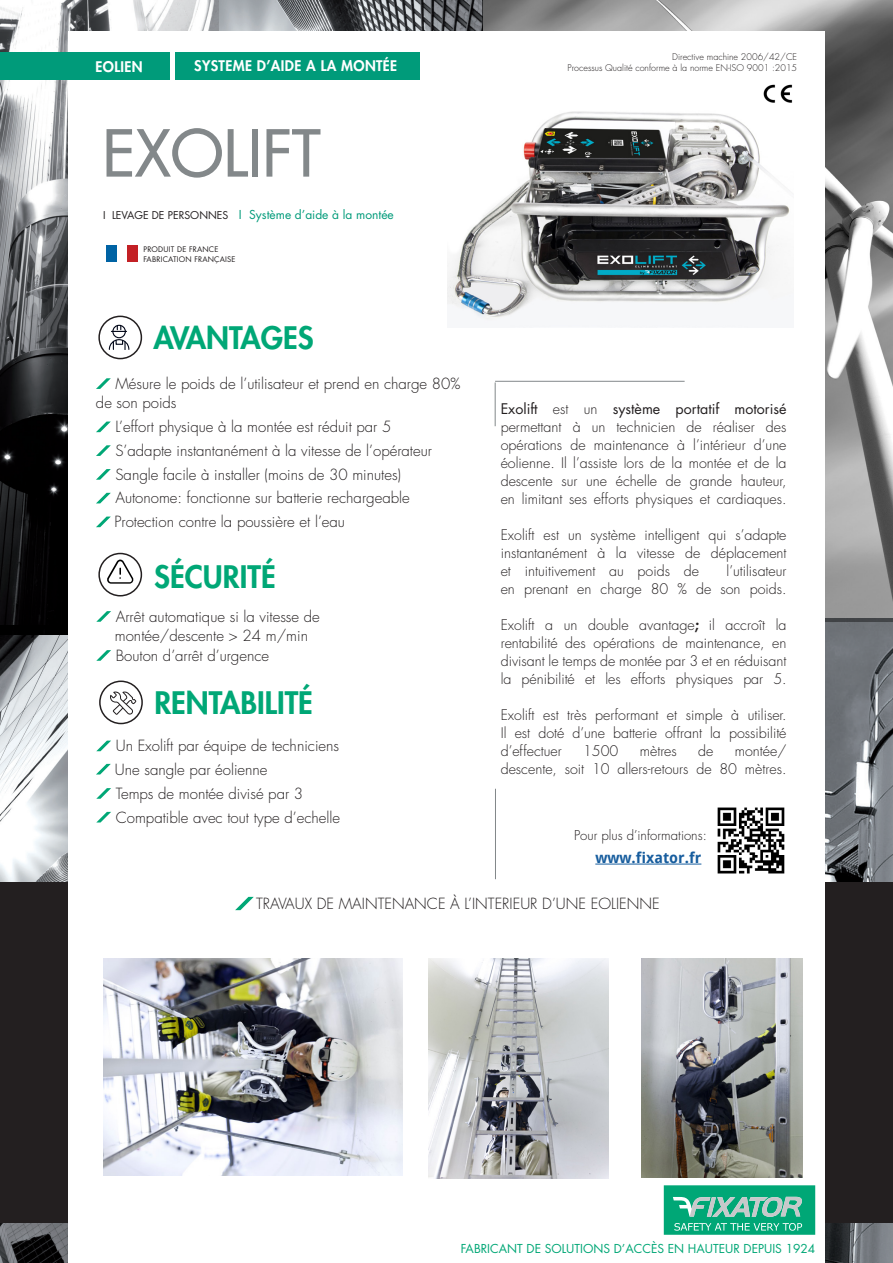
<style>
.page{position:relative;width:893px;height:1263px;background:#fff}
.page>*{position:absolute;margin:0;border:0;box-sizing:border-box;transform-origin:0 0}
.t1{font:500 63px "Futura Std";color:#83888a}
.t2{font:800 30.15px "Futura Std";color:#00a776}
.t3{font:300 15px/19.5px "Futura Std";color:#231f20}
.t4{font:700 15px "Droid Sans";color:#175d9e}
.t5{font:300 14.25px/18px "Futura Std";color:#231f20;text-align:justify}
.t6{font:800 14.25px "Futura Std";letter-spacing:.025em;color:#fff}
.t7{font:300 13.2px "Futura Std";color:#231f20}
.t8{font:12px "Futura Std";color:#00a776}
.t9{font:12px "Futura Std";color:#009b7a}
.t10{font:300 9px "Futura Std";color:#231f20}
.t11{font:7.5px "Futura Std";letter-spacing:.025em;color:#231f20}
.s1{font-size:10.5px;color:#231f20}
.s2{font-weight:400}
.s3{font-weight:800}
</style>
<div class="page">
<img style="left:218px;top:0;width:265px;height:31px">
<img style="left:483px;top:0;width:410px;height:618px">
<img style="left:0;top:0;width:218px;height:625px">
<img style="left:825px;top:618px;width:68px;height:645px">
<img style="left:0;top:625px;width:68px;height:638px">
<div style="left:0;top:882px;width:893px;height:340px;background:#231f20"></div>
<div style="left:68px;top:32px;width:757px;height:1231px;background:#fff"></div>
<div style="left:107px;top:245px;width:10px;height:17px;background:#0063a4"></div>
<div style="left:128px;top:245px;width:10px;height:17px;background:#c32025"></div>
<hr style="left:595px;top:864px;width:106px;height:1px;background:#175d9e">
<img style="left:717px;top:807px;width:68px;height:67px">
<svg style="left:96px;top:378px;width:15px;height:11px"></svg>
<svg style="left:96px;top:421px;width:15px;height:11px"></svg>
<svg style="left:96px;top:445px;width:15px;height:11px"></svg>
<svg style="left:96px;top:469px;width:15px;height:11px"></svg>
<svg style="left:96px;top:493px;width:15px;height:10px"></svg>
<svg style="left:96px;top:517px;width:15px;height:10px"></svg>
<svg style="left:96px;top:611px;width:15px;height:11px"></svg>
<svg style="left:96px;top:650px;width:15px;height:11px"></svg>
<svg style="left:96px;top:741px;width:15px;height:10px"></svg>
<svg style="left:96px;top:788px;width:15px;height:11px"></svg>
<svg style="left:97px;top:812px;width:14px;height:10px"></svg>
<img style="left:641px;top:959px;width:162px;height:219px">
<img style="left:103px;top:958px;width:299px;height:218px">
<div style="left:98px;top:553px;width:44px;height:43px;border:2px solid #231f20;border-radius:50%"></div>
<div style="left:0;top:52px;width:170px;height:28px;background:#009b7a"></div>
<hr style="left:495px;top:382px;width:1px;height:44px;background:#83888a">
<hr style="left:495px;top:789px;width:1px;height:90px;background:#83888a">
<hr style="left:495px;top:381px;width:190px;height:1px;background:#83888a">
<svg style="left:235px;top:897px;width:19px;height:13px"></svg>
<svg style="left:107px;top:560px;width:26px;height:24px"></svg>
<svg style="left:664px;top:1185px;width:151px;height:50px"></svg>
<img style="left:448px;top:111px;width:341px;height:209px">
<img style="left:428px;top:958px;width:181px;height:220px">
<div style="left:175px;top:52px;width:245px;height:28px;background:#009b7a"></div>
<div style="left:98px;top:316px;width:44px;height:43px;border:2px solid #231f20;border-radius:50%"></div>
<svg style="left:110px;top:691px;width:26px;height:24px"></svg>
<div style="left:99px;top:680px;width:44px;height:44px;border:2px solid #231f20;border-radius:50%"></div>
<div style="left:112px;top:325px;width:14px;height:13px;border:1px solid #000617;border-radius:50%"></div>
<svg style="left:111px;top:326px;width:16px;height:6px"></svg>
<svg style="left:108px;top:339px;width:22px;height:10px"></svg>
<img style="left:763px;top:84px;width:30px;height:19px">
<svg style="left:96px;top:764px;width:15px;height:10px"></svg>
<p class="t6" style="left:96px;top:58px;width:48px">EOLIEN</p>
<p class="t10" style="left:672px;top:51px;width:127px">Directive machine 2006/42/CE</p>
<p class="t6" style="left:194px;top:57px;width:205px">SYSTEME D’AIDE A LA MONTÉE</p>
<p class="t10" style="left:567px;top:62px;width:231px">Processus Qualité conforme à la norme EN-ISO 9001 :2015</p>
<p class="t1" style="left:102px;top:114px;width:220px">EXOLIFT</p>
<p class="t9" style="left:103px;top:207px;width:292px"><span class="s1">I LEVAGE DE PERSONNES</span> I Système d’aide à la montée</p>
<p class="t11" style="left:143px;top:244px;width:77px">PRODUIT DE FRANCE</p>
<p class="t11" style="left:143px;top:255px;width:94px">FABRICATION FRANÇAISE</p>
<p class="t2" style="left:153px;top:319px;width:162px">AVANTAGES</p>
<p class="t3" style="left:96px;top:374px;width:366px;text-indent:20px">Mésure le poids de l’utilisateur et prend en charge 80% de son poids</p>
<p class="t3" style="left:115px;top:417px;width:277px">L’effort physique à la montée est réduit par 5</p>
<p class="t3" style="left:115px;top:441px;width:318px">S’adapte instantanément à la vitesse de l’opérateur</p>
<p class="t3" style="left:115px;top:465px;width:287px">Sangle facile à installer (moins de 30 minutes)</p>
<p class="t3" style="left:115px;top:489px;width:296px">Autonome: fonctionne sur batterie rechargeable</p>
<p class="t3" style="left:114px;top:512px;width:232px">Protection contre la poussière et l’eau</p>
<p class="t2" style="left:154px;top:558px;width:123px">SÉCURITÉ</p>
<p class="t3" style="left:116px;top:607px;width:206px">Arrêt automatique si la vitesse de</p>
<p class="t3" style="left:115px;top:626px;width:195px">montée/descente &gt; 24 m/min</p>
<p class="t3" style="left:116px;top:646px;width:155px">Bouton d’arrêt d’urgence</p>
<p class="t2" style="left:154px;top:684px;width:160px">RENTABILITÉ</p>
<p class="t3" style="left:116px;top:736px;width:225px">Un Exolift par équipe de techniciens</p>
<p class="t3" style="left:115px;top:760px;width:154px">Une sangle par éolienne</p>
<p class="t3" style="left:116px;top:784px;width:189px">Temps de montée divisé par 3</p>
<p class="t3" style="left:116px;top:808px;width:226px">Compatible avec tout type d’echelle</p>
<p class="t5" style="left:501px;top:401px;width:287px"><span class="s2">Exolift</span> est un <span class="s2">système portatif motorisé </span>permettant à un technicien de réaliser des opérations de maintenance à l’intérieur d’une éolienne. Il l’assiste lors de la montée et de la descente sur une échelle de grande hauteur, en limitant ses efforts physiques et cardiaques.</p>
<p class="t5" style="left:501px;top:527px;width:287px">Exolift est un système intelligent qui s’adapte instantanément à la vitesse de déplacement et intuitivement au poids de</p>
<p class="t5" style="left:501px;top:563px;width:287px;text-align:right">l’utilisateur<br>en prenant en charge 80 % de son poids.</p>
<p class="t5" style="left:501px;top:617px;width:287px">Exolift a un double avantage<span class="s3">;</span> il accroît la rentabilité des opérations de maintenance, en divisant le temps de montée par 3 et en réduisant la pénibilité et les efforts physiques par 5.</p>
<p class="t5" style="left:501px;top:707px;width:287px">Exolift est très performant et simple à utiliser.</p>
<p class="t5" style="left:501px;top:725px;width:287px">Il est doté d’une batterie offrant la possibilité d’effectuer</p>
<p class="t5" style="left:501px;top:743px;width:287px;text-align:right">montée/<br>descente, soit 10 allers-retours de 80 mètres.</p>
<p class="t5" style="left:583px;top:743px;width:37px">1500</p>
<p class="t5" style="left:640px;top:743px;width:39px">mètres</p>
<p class="t5" style="left:698px;top:743px;width:17px">de</p>
<p class="t7" style="left:574px;top:827px;width:134px">Pour plus d’informations:</p>
<p class="t4" style="left:595px;top:847px;width:108px">www.fixator.fr</p>
<p class="t3" style="left:256px;top:894px;width:405px">TRAVAUX DE MAINTENANCE À L’INTERIEUR D’UNE EOLIENNE</p>
<p class="t8" style="left:461px;top:1241px;width:356px">FABRICANT DE SOLUTIONS D’ACCÈS EN HAUTEUR DEPUIS 1924</p>
</div>
